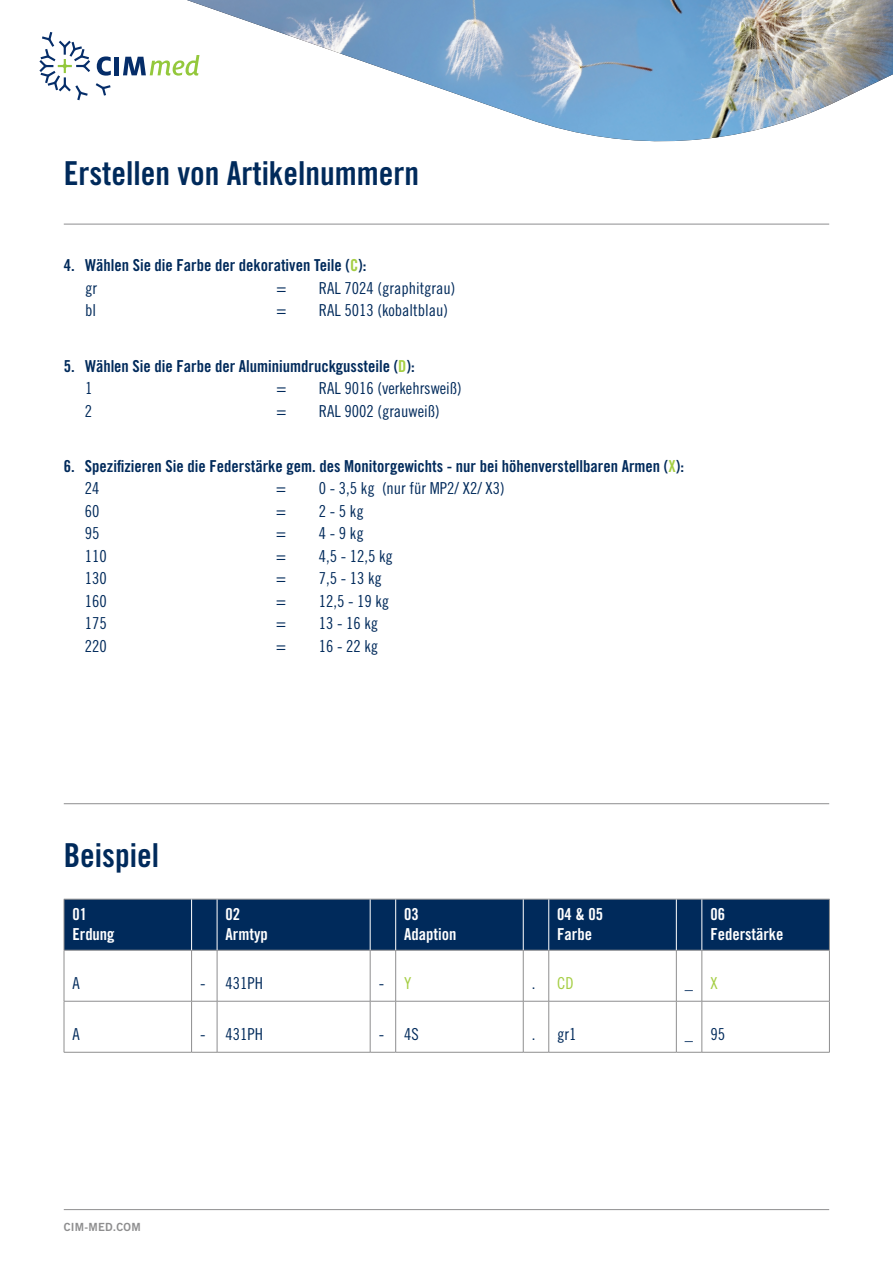
<style>
.page{position:relative;width:893px;height:1263px;background:#fff}
.page>*{position:absolute;margin:0;border:0;box-sizing:border-box;transform-origin:0 0}
.t1{font:33px "Trade Gothic LT Std Bd Cn 20";color:#002a5b}
.t2{font:16.5px "Trade Gothic LT Std Cn 18";color:#002a5b}
.t3{font:16.5px "Trade Gothic LT Std Bd Cn 20";color:#002a5b}
.t4{font:16.5px/19.5px "Trade Gothic LT Std Bd Cn 20";color:#fff}
.t5{font:16.5px "Trade Gothic LT Std Cn 18";color:#a5ce44}
.t6{font:11.25px "Trade Gothic LT Std Bd 2";letter-spacing:.02em;color:#8e8e8f}
.s1{color:#a5ce44}
</style>
<div class="page">
<hr style="left:64px;top:224px;width:765px;height:1px;background:#8e8e8f">
<hr style="left:64px;top:1209px;width:765px;height:1px;background:#8e8e8f">
<svg style="left:96px;top:83px;width:15px;height:13px"></svg>
<svg style="left:97px;top:56px;width:14px;height:20px"></svg>
<div style="left:114px;top:57px;width:5px;height:18px;background:#052d69"></div>
<svg style="left:123px;top:56px;width:64px;height:20px"></svg>
<svg style="left:39px;top:32px;width:51px;height:68px"></svg>
<hr style="left:64px;top:950px;width:1px;height:51px;background:#8e8e8f">
<hr style="left:191px;top:950px;width:1px;height:51px;background:#8e8e8f">
<hr style="left:217px;top:950px;width:1px;height:51px;background:#8e8e8f">
<hr style="left:370px;top:950px;width:1px;height:51px;background:#8e8e8f">
<hr style="left:395px;top:950px;width:1px;height:51px;background:#8e8e8f">
<hr style="left:523px;top:950px;width:1px;height:51px;background:#8e8e8f">
<hr style="left:548px;top:950px;width:1px;height:51px;background:#8e8e8f">
<hr style="left:676px;top:950px;width:1px;height:51px;background:#8e8e8f">
<hr style="left:702px;top:950px;width:1px;height:51px;background:#8e8e8f">
<hr style="left:829px;top:950px;width:1px;height:51px;background:#8e8e8f">
<hr style="left:64px;top:1001px;width:128px;height:1px;background:#8e8e8f">
<hr style="left:64px;top:1001px;width:1px;height:51px;background:#8e8e8f">
<svg style="left:192px;top:1001px;width:25px;height:1px"></svg>
<hr style="left:191px;top:1001px;width:1px;height:51px;background:#8e8e8f">
<hr style="left:217px;top:1001px;width:153px;height:1px;background:#8e8e8f">
<hr style="left:217px;top:1001px;width:1px;height:51px;background:#8e8e8f">
<svg style="left:371px;top:1001px;width:24px;height:1px"></svg>
<hr style="left:370px;top:1001px;width:1px;height:51px;background:#8e8e8f">
<hr style="left:396px;top:1001px;width:127px;height:1px;background:#8e8e8f">
<hr style="left:395px;top:1001px;width:1px;height:51px;background:#8e8e8f">
<svg style="left:524px;top:1001px;width:24px;height:1px"></svg>
<hr style="left:523px;top:1001px;width:1px;height:51px;background:#8e8e8f">
<hr style="left:549px;top:1001px;width:127px;height:1px;background:#8e8e8f">
<hr style="left:548px;top:1001px;width:1px;height:51px;background:#8e8e8f">
<svg style="left:677px;top:1001px;width:25px;height:1px"></svg>
<hr style="left:676px;top:1001px;width:1px;height:51px;background:#8e8e8f">
<hr style="left:702px;top:1001px;width:128px;height:1px;background:#8e8e8f">
<hr style="left:702px;top:1001px;width:1px;height:51px;background:#8e8e8f">
<hr style="left:829px;top:1001px;width:1px;height:51px;background:#8e8e8f">
<hr style="left:64px;top:1052px;width:128px;height:1px;background:#8e8e8f">
<svg style="left:192px;top:1052px;width:25px;height:1px"></svg>
<hr style="left:217px;top:1052px;width:153px;height:1px;background:#8e8e8f">
<svg style="left:370px;top:1052px;width:26px;height:1px"></svg>
<hr style="left:396px;top:1052px;width:127px;height:1px;background:#8e8e8f">
<svg style="left:523px;top:1052px;width:26px;height:1px"></svg>
<hr style="left:549px;top:1052px;width:127px;height:1px;background:#8e8e8f">
<svg style="left:676px;top:1052px;width:26px;height:1px"></svg>
<hr style="left:702px;top:1052px;width:128px;height:1px;background:#8e8e8f">
<hr style="left:829px;top:899px;width:1px;height:51px;background:#8e8e8f">
<div style="left:64px;top:899px;width:765px;height:52px;background:#002a5b"></div>
<hr style="left:702px;top:950px;width:128px;height:1px;background:#8e8e8f">
<hr style="left:191px;top:899px;width:1px;height:51px;background:#fff">
<hr style="left:217px;top:899px;width:1px;height:51px;background:#fff">
<hr style="left:370px;top:899px;width:1px;height:51px;background:#fff">
<hr style="left:395px;top:899px;width:1px;height:51px;background:#fff">
<hr style="left:523px;top:899px;width:1px;height:51px;background:#fff">
<hr style="left:548px;top:899px;width:1px;height:51px;background:#fff">
<hr style="left:676px;top:899px;width:1px;height:51px;background:#fff">
<hr style="left:702px;top:899px;width:1px;height:51px;background:#fff">
<img style="left:187px;top:0;width:706px;height:142px">
<hr style="left:64px;top:803px;width:765px;height:1px;background:#8e8e8f">
<h1 class="t1" style="left:64px;top:154px;width:357px">Erstellen von Artikelnummern</h1>
<p class="t3" style="left:64px;top:255px;width:304px">4. Wählen Sie die Farbe der dekorativen Teile (<span class="s1">C</span>):</p>
<p class="t2" style="left:85px;top:278px;width:13px">gr</p>
<p class="t2" style="left:276px;top:278px;width:11px">=</p>
<p class="t2" style="left:319px;top:278px;width:138px">RAL 7024 (graphitgrau)</p>
<p class="t2" style="left:85px;top:301px;width:12px">bl</p>
<p class="t2" style="left:276px;top:301px;width:11px">=</p>
<p class="t2" style="left:319px;top:301px;width:131px">RAL 5013 (kobaltblau)</p>
<p class="t3" style="left:64px;top:356px;width:353px">5. Wählen Sie die Farbe der Aluminiumdruckgussteile (<span class="s1">D</span>):</p>
<p class="t2" style="left:85px;top:378px;width:9px">1</p>
<p class="t2" style="left:276px;top:378px;width:11px">=</p>
<p class="t2" style="left:319px;top:378px;width:144px">RAL 9016 (verkehrsweiß)</p>
<p class="t2" style="left:85px;top:401px;width:9px">2</p>
<p class="t2" style="left:276px;top:401px;width:11px">=</p>
<p class="t2" style="left:319px;top:401px;width:122px">RAL 9002 (grauweiß)</p>
<p class="t3" style="left:64px;top:456px;width:622px">6. Spezifizieren Sie die Federstärke gem. des Monitorgewichts - nur bei höhenverstellbaren Armen (<span class="s1">X</span>):</p>
<p class="t2" style="left:85px;top:479px;width:16px">24</p>
<p class="t2" style="left:276px;top:479px;width:11px">=</p>
<p class="t2" style="left:319px;top:479px;width:187px">0 - 3,5 kg (nur für MP2/ X2/ X3)</p>
<p class="t2" style="left:85px;top:501px;width:16px">60</p>
<p class="t2" style="left:276px;top:501px;width:11px">=</p>
<p class="t2" style="left:319px;top:501px;width:46px">2 - 5 kg</p>
<p class="t2" style="left:85px;top:524px;width:16px">95</p>
<p class="t2" style="left:276px;top:524px;width:11px">=</p>
<p class="t2" style="left:319px;top:524px;width:46px">4 - 9 kg</p>
<p class="t2" style="left:85px;top:546px;width:23px">110</p>
<p class="t2" style="left:276px;top:546px;width:11px">=</p>
<p class="t2" style="left:319px;top:546px;width:76px">4,5 - 12,5 kg</p>
<p class="t2" style="left:85px;top:569px;width:23px">130</p>
<p class="t2" style="left:276px;top:569px;width:11px">=</p>
<p class="t2" style="left:319px;top:569px;width:65px">7,5 - 13 kg</p>
<p class="t2" style="left:85px;top:591px;width:23px">160</p>
<p class="t2" style="left:276px;top:591px;width:11px">=</p>
<p class="t2" style="left:319px;top:591px;width:72px">12,5 - 19 kg</p>
<p class="t2" style="left:85px;top:614px;width:23px">175</p>
<p class="t2" style="left:276px;top:614px;width:11px">=</p>
<p class="t2" style="left:319px;top:614px;width:61px">13 - 16 kg</p>
<p class="t2" style="left:85px;top:636px;width:23px">220</p>
<p class="t2" style="left:276px;top:636px;width:11px">=</p>
<p class="t2" style="left:319px;top:636px;width:61px">16 - 22 kg</p>
<h1 class="t1" style="left:64px;top:835px;width:97px">Beispiel</h1>
<p class="t4" style="left:73px;top:904px;width:44px">01<br>Erdung</p>
<p class="t4" style="left:226px;top:904px;width:44px">02<br>Armtyp</p>
<p class="t4" style="left:404px;top:904px;width:54px">03<br>Adaption</p>
<p class="t4" style="left:557px;top:904px;width:47px">04 &amp; 05<br>Farbe</p>
<p class="t4" style="left:710px;top:904px;width:75px">06<br>Federstärke</p>
<p class="t2" style="left:73px;top:974px;width:9px">A</p>
<p class="t2" style="left:200px;top:974px;width:65px">- 431PH</p>
<p class="t2" style="left:379px;top:974px;width:34px">- <span class="s1">Y</span></p>
<p class="t2" style="left:532px;top:974px;width:5px">.</p>
<p class="t5" style="left:557px;top:974px;width:18px">CD</p>
<p class="t2" style="left:685px;top:974px;width:34px">_ <span class="s1">X</span></p>
<p class="t2" style="left:73px;top:1025px;width:9px">A</p>
<p class="t2" style="left:200px;top:1025px;width:65px">- 431PH</p>
<p class="t2" style="left:379px;top:1025px;width:42px">- 4S</p>
<p class="t2" style="left:532px;top:1025px;width:5px">.</p>
<p class="t2" style="left:557px;top:1025px;width:21px">gr1</p>
<p class="t2" style="left:685px;top:1025px;width:42px">_ 95</p>
<p class="t6" style="left:64px;top:1220px;width:78px">CIM-MED.COM</p>
</div>
